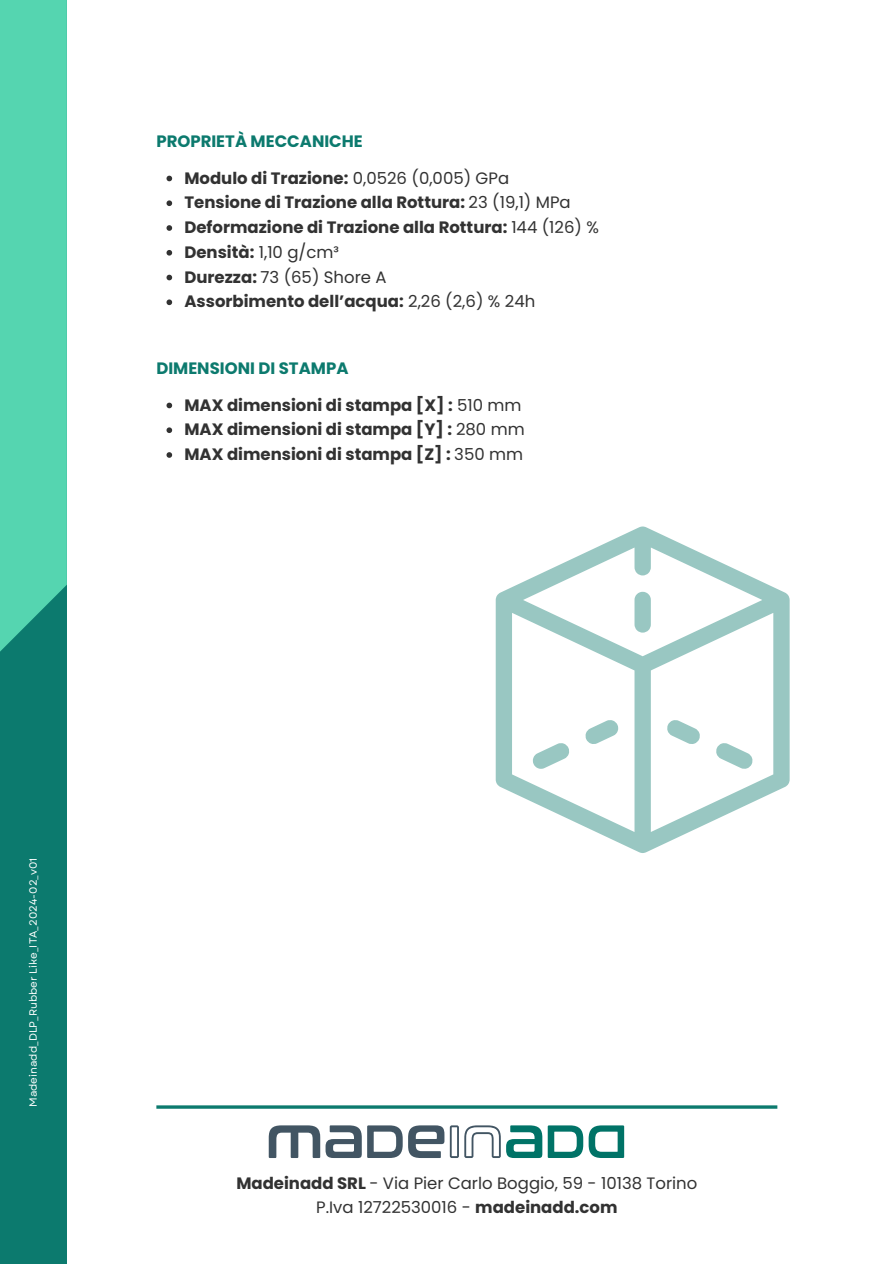
<style>
.page{position:relative;width:893px;height:1264px;background:#fff}
.page>*{position:absolute;margin:0;border:0;box-sizing:border-box;transform-origin:0 0}
.t1{font:700 16.5px "Poppins";color:#323232}
.t2{font:16.5px/24.8px "Poppins";color:#323232;text-align:center}
.t3{font:700 16.5px "Poppins";color:#0c7a6e}
.t4{font:10.5px "Garet";color:#fff}
.s1{font-weight:400}
.s2{font-weight:700}
</style>
<div class="page">
<hr style="left:156px;top:1105px;width:621px;height:3px;background:#0c7a6e">
<div style="left:0;top:0;width:67px;height:1263px;background:#0c7a6e"></div>
<div style="left:0;top:0;width:67px;height:651px;background:#55d5b0"></div>
<svg style="left:495px;top:526px;width:294px;height:327px"></svg>
<svg style="left:166px;top:176px;width:6px;height:5px"></svg>
<svg style="left:166px;top:200px;width:6px;height:6px"></svg>
<svg style="left:166px;top:225px;width:6px;height:6px"></svg>
<svg style="left:166px;top:250px;width:6px;height:5px"></svg>
<svg style="left:166px;top:275px;width:6px;height:5px"></svg>
<svg style="left:166px;top:299px;width:6px;height:6px"></svg>
<svg style="left:408px;top:1125px;width:36px;height:32px"></svg>
<svg style="left:269px;top:1125px;width:133px;height:32px"></svg>
<svg style="left:450px;top:1125px;width:174px;height:32px"></svg>
<svg style="left:166px;top:402px;width:6px;height:6px"></svg>
<svg style="left:166px;top:427px;width:6px;height:6px"></svg>
<svg style="left:166px;top:452px;width:6px;height:6px"></svg>
<p class="t3" style="left:156px;top:129px;width:208px">PROPRIETÀ MECCANICHE</p>
<p class="t1" style="left:184px;top:166px;width:326px">Modulo di Trazione: <span class="s1">0,0526 (0,005) GPa</span></p>
<p class="t1" style="left:184px;top:191px;width:388px">Tensione di Trazione alla Rottura: <span class="s1">23 (19,1) MPa</span></p>
<p class="t1" style="left:184px;top:216px;width:416px">Deformazione di Trazione alla Rottura: <span class="s1">144 (126) %</span></p>
<p class="t2" style="left:184px;top:240px;width:156px"><span class="s2">Densità:</span> 1,10 g/cm³</p>
<p class="t2" style="left:184px;top:264px;width:204px"><span class="s2">Durezza:</span> 73 (65) Shore A</p>
<p class="t1" style="left:184px;top:290px;width:352px">Assorbimento dell’acqua: <span class="s1">2,26 (2,6) % 24h</span></p>
<p class="t3" style="left:156px;top:356px;width:193px">DIMENSIONI DI STAMPA</p>
<p class="t1" style="left:184px;top:393px;width:338px">MAX dimensioni di stampa [X] : <span class="s1">510 mm</span></p>
<p class="t1" style="left:184px;top:418px;width:342px">MAX dimensioni di stampa [Y] : <span class="s1">280 mm</span></p>
<p class="t1" style="left:184px;top:443px;width:340px">MAX dimensioni di stampa [Z] : <span class="s1">350 mm</span></p>
<p class="t4" style="left:26px;top:1106px;width:251px;rotate:-90deg">Madeinadd_DLP_Rubber Like_ITA_2024-02_v01</p>
<p class="t2" style="left:236px;top:1170px;width:462px"><span class="s2">Madeinadd SRL</span> - Via Pier Carlo Boggio, 59 - 10138 Torino<br>P.Iva 12722530016 - <span class="s2">madeinadd.com</span></p>
</div>
